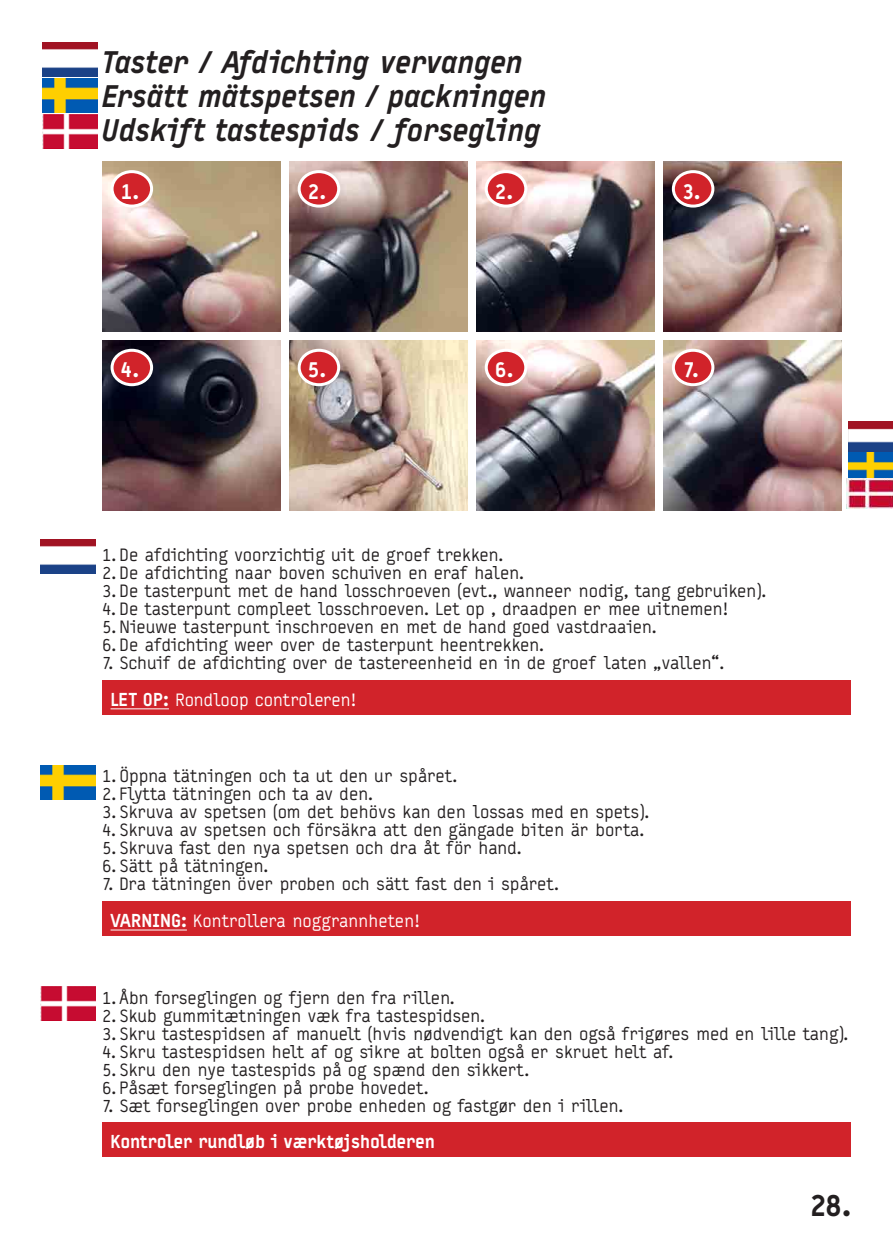
<style>
.page{position:relative;width:893px;height:1259px;background:#fff}
.page>*{position:absolute;margin:0;border:0;box-sizing:border-box;transform-origin:0 0}
.t1{font:italic 900 30px/33.9px "Typestar";letter-spacing:-.02em;color:#231f20}
.t2{font:900 30px "Typestar";color:#231f20}
.t3{font:900 21px "Typestar";color:#fff}
.t4{font:18px/18px "Typestar";letter-spacing:-.015em;color:#231f20}
.t5{font:18px "Typestar";letter-spacing:-.01em;color:#fff}
.t6{font:900 18px "Typestar";letter-spacing:-.03em;color:#fff}
.s1{font-weight:900}
</style>
<div class="page">
<img style="left:663px;top:162px;width:179px;height:170px">
<img style="left:289px;top:340px;width:179px;height:170px">
<div style="left:102px;top:680px;width:748px;height:34px;background:#d1232a"></div>
<hr style="left:111px;top:708px;width:58px;height:1px;background:#fff">
<div style="left:102px;top:901px;width:748px;height:34px;background:#d1232a"></div>
<hr style="left:111px;top:929px;width:76px;height:1px;background:#fff">
<div style="left:102px;top:1123px;width:748px;height:34px;background:#d1232a"></div>
<img style="left:102px;top:162px;width:179px;height:170px">
<img style="left:289px;top:162px;width:179px;height:170px">
<img style="left:476px;top:162px;width:179px;height:170px">
<img style="left:102px;top:340px;width:179px;height:170px">
<img style="left:476px;top:340px;width:179px;height:170px">
<img style="left:663px;top:340px;width:179px;height:170px">
<div style="left:112px;top:172px;width:40px;height:34px;background:#d1232a;border-radius:50%"></div>
<div style="left:111px;top:170px;width:42px;height:38px;border:3px solid #fff;border-radius:50%"></div>
<div style="left:299px;top:172px;width:40px;height:34px;background:#d1232a;border-radius:50%"></div>
<div style="left:298px;top:170px;width:42px;height:38px;border:3px solid #fff;border-radius:50%"></div>
<div style="left:486px;top:172px;width:40px;height:34px;background:#d1232a;border-radius:50%"></div>
<div style="left:485px;top:170px;width:42px;height:38px;border:3px solid #fff;border-radius:50%"></div>
<div style="left:673px;top:172px;width:40px;height:34px;background:#d1232a;border-radius:50%"></div>
<div style="left:672px;top:170px;width:42px;height:38px;border:3px solid #fff;border-radius:50%"></div>
<div style="left:112px;top:350px;width:40px;height:35px;background:#d1232a;border-radius:50%"></div>
<div style="left:111px;top:349px;width:42px;height:37px;border:3px solid #fff;border-radius:50%"></div>
<div style="left:299px;top:350px;width:40px;height:35px;background:#d1232a;border-radius:50%"></div>
<div style="left:298px;top:349px;width:42px;height:37px;border:3px solid #fff;border-radius:50%"></div>
<div style="left:486px;top:350px;width:40px;height:35px;background:#d1232a;border-radius:50%"></div>
<div style="left:485px;top:349px;width:42px;height:37px;border:3px solid #fff;border-radius:50%"></div>
<div style="left:673px;top:350px;width:40px;height:35px;background:#d1232a;border-radius:50%"></div>
<div style="left:672px;top:349px;width:42px;height:37px;border:3px solid #fff;border-radius:50%"></div>
<img style="left:43px;top:43px;width:55px;height:34px">
<img style="left:43px;top:115px;width:55px;height:34px">
<img style="left:43px;top:79px;width:55px;height:34px">
<img style="left:848px;top:421px;width:45px;height:57px">
<img style="left:846px;top:478px;width:47px;height:31px">
<img style="left:40px;top:539px;width:56px;height:34px">
<img style="left:40px;top:986px;width:56px;height:34px">
<img style="left:40px;top:765px;width:56px;height:34px">
<h1 class="t1" style="left:102px;top:45px;width:445px">Taster / Afdichting vervangen<br>Ersätt mätspetsen / packningen</h1>
<h1 class="t1" style="left:102px;top:113px;width:441px">Udskift tastespids / forsegling</h1>
<p class="t3" style="left:121px;top:178px;width:20px">1.</p>
<p class="t3" style="left:308px;top:178px;width:19px">2.</p>
<p class="t3" style="left:495px;top:178px;width:19px">2.</p>
<p class="t3" style="left:682px;top:178px;width:20px">3.</p>
<p class="t3" style="left:121px;top:356px;width:20px">4.</p>
<p class="t3" style="left:308px;top:356px;width:20px">5.</p>
<p class="t3" style="left:495px;top:356px;width:20px">6.</p>
<p class="t3" style="left:684px;top:356px;width:16px">7.</p>
<p class="t4" style="left:102px;top:546px;width:403px">1.De afdichting voorzichtig uit de groef trekken.</p>
<p class="t4" style="left:102px;top:564px;width:423px">2. De afdichting naar boven schuiven en eraf halen.</p>
<p class="t4" style="left:102px;top:582px;width:666px">3. De tasterpunt met de hand losschroeven (evt., wanneer nodig, tang gebruiken).</p>
<p class="t4" style="left:102px;top:600px;width:628px">4. De tasterpunt compleet losschroeven. Let op , draadpen er mee uitnemen!</p>
<p class="t4" style="left:102px;top:618px;width:556px">5. Nieuwe tasterpunt inschroeven en met de hand goed vastdraaien.</p>
<p class="t4" style="left:102px;top:636px;width:443px">6. De afdichting weer over de tasterpunt heentrekken.</p>
<p class="t4" style="left:102px;top:654px;width:624px">7. Schuif de afdichting over de tastereenheid en in de groef laten „vallen“.</p>
<p class="t5" style="left:111px;top:689px;width:247px"><span class="s1">LET OP:</span> Rondloop controleren!</p>
<p class="t4" style="left:102px;top:767px;width:549px">1.Öppna tätningen och ta ut den ur spåret.<br>2.Flytta tätningen och ta av den.<br>3.Skruva av spetsen (om det behövs kan den lossas med en spets).</p>
<p class="t4" style="left:102px;top:821px;width:544px">4. Skruva av spetsen och försäkra att den gängade biten är borta.<br>5.Skruva fast den nya spetsen och dra åt för hand.<br>6.Sätt på tätningen.</p>
<p class="t4" style="left:102px;top:875px;width:459px">7. Dra tätningen över proben och sätt fast den i spåret.</p>
<p class="t5" style="left:111px;top:911px;width:311px"><span class="s1">VARNING:</span> Kontrollera noggrannheten!</p>
<p class="t4" style="left:102px;top:988px;width:354px">1. Åbn forseglingen og fjern den fra rillen.</p>
<p class="t4" style="left:102px;top:1006px;width:385px">2. Skub gummitætningen væk fra tastespidsen.</p>
<p class="t4" style="left:102px;top:1024px;width:748px">3. Skru tastespidsen af manuelt (hvis nødvendigt kan den også frigøres med en lille tang).</p>
<p class="t4" style="left:102px;top:1042px;width:573px">4. Skru tastespidsen helt af og sikre at bolten også er skruet helt af.<br>5.Skru den nye tastespids på og spænd den sikkert.</p>
<p class="t4" style="left:102px;top:1078px;width:328px">6. Påsæt forseglingen på probe hovedet.</p>
<p class="t4" style="left:102px;top:1096px;width:523px">7. Sæt forseglingen over probe enheden og fastgør den i rillen.</p>
<p class="t6" style="left:111px;top:1130px;width:326px">Kontroler rundløb i værktøjsholderen</p>
<h1 class="t2" style="left:810px;top:1186px;width:42px">28.</h1>
</div>
